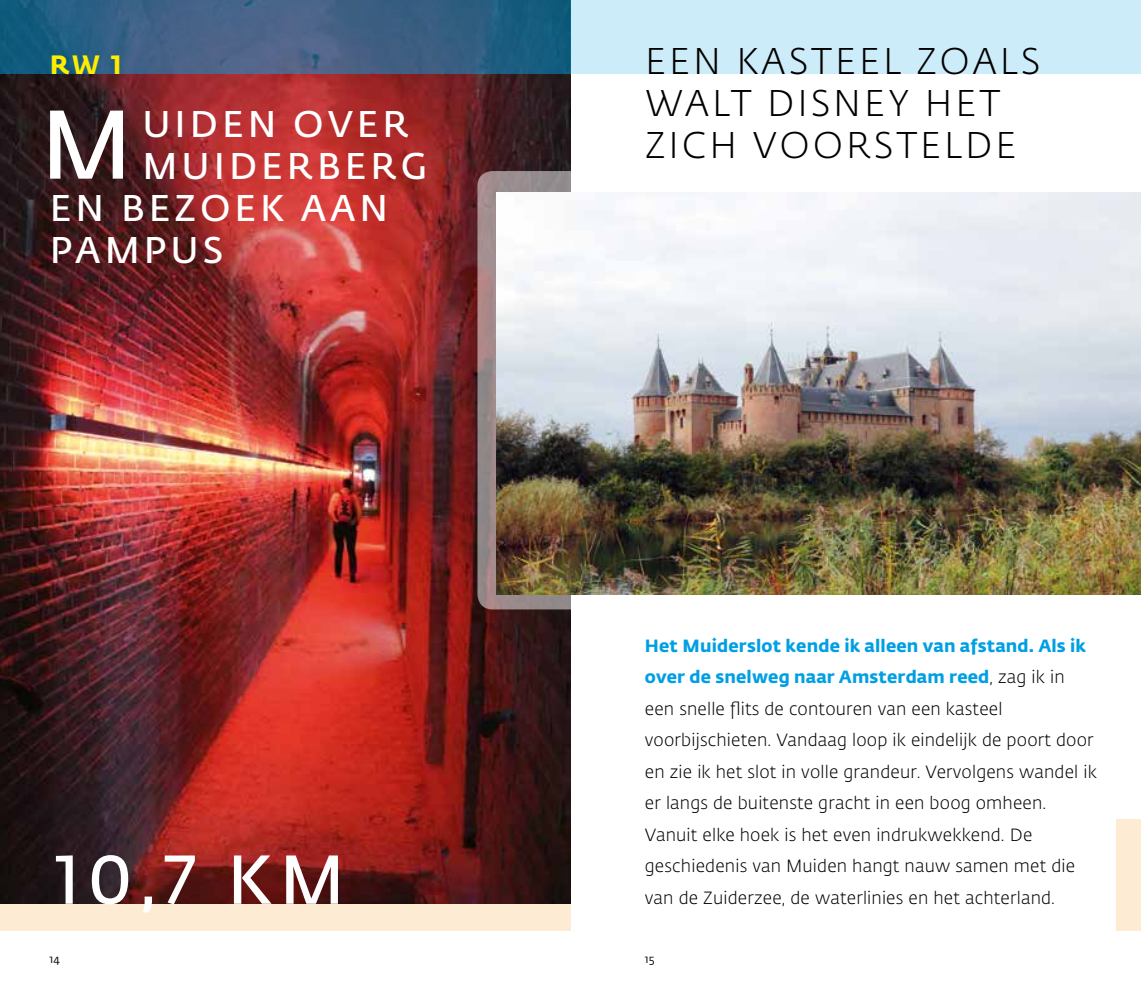
<style>
.page{position:relative;width:1141px;height:993px;background:#fff}
.page>*{position:absolute;margin:0;border:0;box-sizing:border-box;transform-origin:0 0}
.t1{font:600 96.08px "Fedra Sans Pro";color:#fff}
.t2{font:600 68.25px "Fedra Sans Pro";color:#fff}
.t3{font:300 36.75px/42px "Fedra Sans Pro";letter-spacing:.08em;color:#000}
.t4{font:600 36.75px "Fedra Sans Pro";letter-spacing:.11em;color:#fff}
.t5{font:700 26.25px "Fedra Sans Pro";color:#ffed00}
.t6{font:300 17.5px/31.5px "Fedra Sans Pro";letter-spacing:.01em;color:#000}
.t7{font:11.38px "Fedra Sans Pro";color:#000}
.s1{font-weight:700;color:#009fe3}
</style>
<div class="page">
<div style="left:1116px;top:819px;width:25px;height:111px;background:#feebd3"></div>
<div style="left:0;top:819px;width:570px;height:111px;background:#feebd3"></div>
<img style="left:0;top:74px;width:570px;height:829px">
<svg style="left:477px;top:171px;width:133px;height:438px"></svg>
<div style="left:570px;top:0;width:571px;height:74px;background:#cdecf9"></div>
<svg style="left:0;top:0;width:570px;height:74px"></svg>
<img style="left:496px;top:192px;width:645px;height:402px">
<h3 class="t5" style="left:50px;top:43px;width:73px">RW 1</h3>
<h1 class="t1" style="left:41px;top:75px;width:94px">M</h1>
<h3 class="t4" style="left:142px;top:97px;width:268px">UIDEN OVER</h3>
<h3 class="t4" style="left:142px;top:139px;width:286px">MUIDERBERG</h3>
<h3 class="t4" style="left:50px;top:181px;width:340px">EN BEZOEK AAN</h3>
<h3 class="t4" style="left:50px;top:223px;width:175px">PAMPUS</h3>
<h2 class="t2" style="left:55px;top:829px;width:291px">10,7 KM</h2>
<h3 class="t3" style="left:645px;top:39px;width:397px">EEN KASTEEL ZOALS<br>WALT DISNEY HET<br>ZICH VOORSTELDE</h3>
<p class="t6" style="left:645px;top:629px;width:453px"><span class="s1">Het Muiderslot kende ik alleen van afstand. Als ik over de snelweg naar Amsterdam reed</span>, zag ik in een snelle flits de contouren van een kasteel voorbijschieten. Vandaag loop ik eindelijk de poort door en zie ik het slot in volle grandeur. Vervolgens wandel ik er langs de buitenste gracht in een boog omheen.<br>Vanuit elke hoek is het even indrukwekkend. De geschiedenis van Muiden hangt nauw samen met die</p>
<p class="t6" style="left:645px;top:881px;width:412px">van de Zuiderzee, de waterlinies en het achterland.</p>
<p class="t7" style="left:50px;top:951px;width:12px">14</p>
<p class="t7" style="left:645px;top:951px;width:11px">15</p>
</div>
